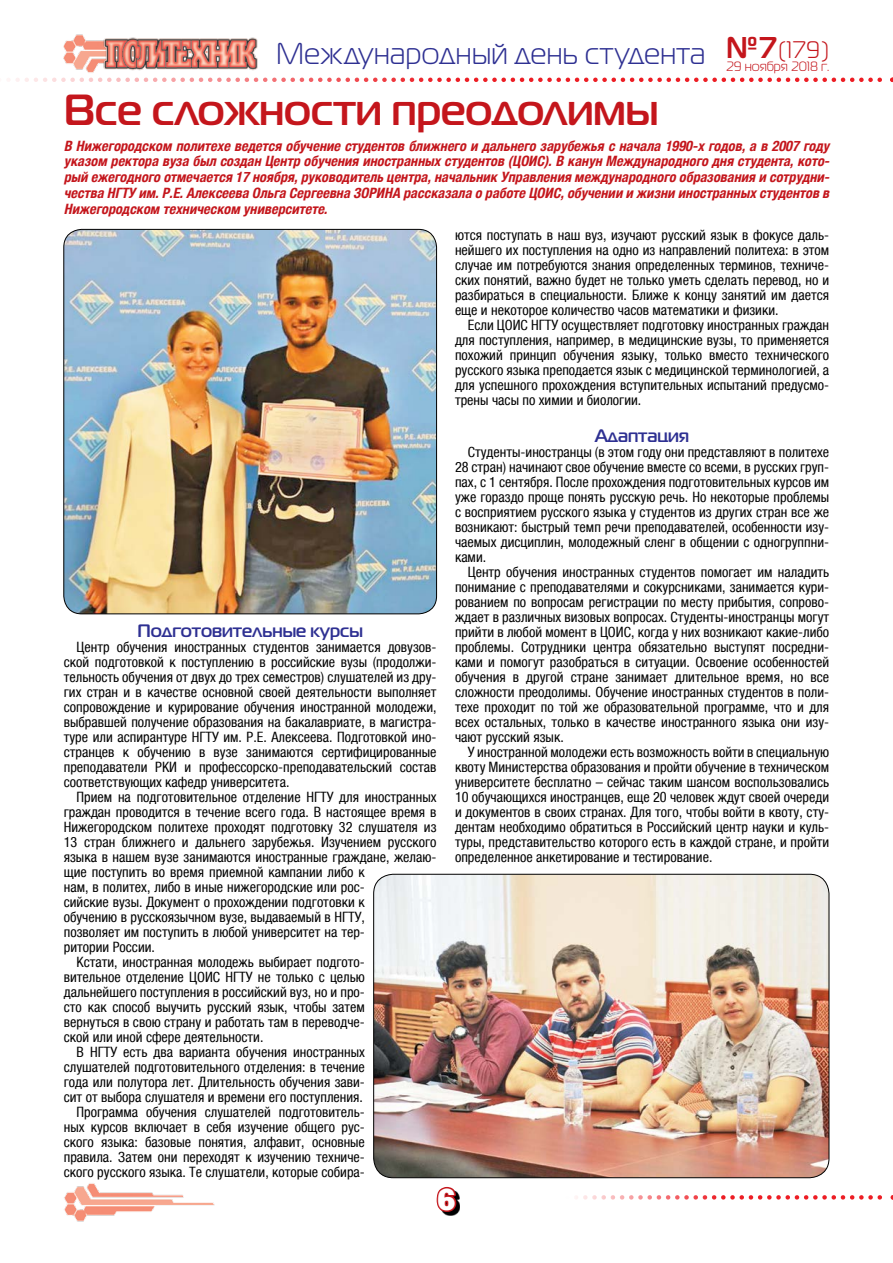
<style>
.page{position:relative;width:893px;height:1263px;background:#fff}
.page>*{position:absolute;margin:0;border:0;box-sizing:border-box;transform-origin:0 0}
.t1{font:700 43.5px "Magistral C";color:#c4161c}
.t2{font:30px "Magistral C";letter-spacing:.015em;color:#2e3092}
.t3{font:30px "Xenia Bold Cyrillic";color:#fff}
.t4{font:24px "Magistral C";color:#c4161c}
.t5{font:700 18px "Magistral C";color:#2e3092}
.t6{font:condensed 14.25px/15px "Helvetica Neue LTCYR";color:#000;text-align:justify}
.t7{font:italic 700 condensed 14.25px/15.8px "Helvetica Neue LTCYR";color:#c4161c;text-align:justify}
.t8{font:13.5px "Magistral C";color:#c4161c}
.s1{font-weight:700;font-size:30px}
</style>
<div class="page">
<img style="left:64px;top:34px;width:36px;height:39px">
<img style="left:100px;top:37px;width:158px;height:34px">
<svg style="left:9px;top:78px;width:884px;height:4px"></svg>
<svg style="left:576px;top:1195px;width:317px;height:4px"></svg>
<img style="left:64px;top:1183px;width:151px;height:39px">
<svg style="left:444px;top:1193px;width:16px;height:22px"></svg>
<svg style="left:436px;top:1186px;width:22px;height:28px"></svg>
<img style="left:374px;top:874px;width:455px;height:304px">
<div style="left:373px;top:874px;width:456px;height:304px;border:1px solid #000;border-radius:20px"></div>
<img style="left:64px;top:229px;width:373px;height:385px">
<h2 class="t2" style="left:276px;top:38px;width:431px">Международный день студента</h2>
<h3 class="t4" style="left:726px;top:37px;width:104px"><span class="s1">№7</span>(179)</h3>
<p class="t8" style="left:726px;top:59px;width:105px">29 ноября 2018 г.</p>
<h1 class="t1" style="left:64px;top:84px;width:596px">Все сложности преодолимы</h1>
<p class="t7" style="left:64px;top:138px;width:770px">В Нижегородском политехе ведется обучение студентов ближнего и дальнего зарубежья с начала 1990-х годов,а в 2007 году указом ректора вуза был создан Центр обучения иностранных студентов (ЦОИС).В канун Международного дня студента,кото&shy;рый ежегодного отмечается 17 ноября,руководитель центра,начальник Управления международного образования и сотрудни&shy;чества НГТУ им.Р.Е.Алексеева Ольга Сергеевна ЗОРИНА рассказала о работе ЦОИС,обучении и жизни иностранных студентов в Нижегородском техническом университете.</p>
<p class="t6" style="left:455px;top:228px;width:376px">ются поступать в наш вуз, изучают русский язык в фокусе даль&shy;нейшего их поступления на одно из направлений политеха: в этом случае им потребуются знания определенных терминов, техниче&shy;ских понятий, важно будет не только уметь сделать перевод, но и разбираться в специальности. Ближе к концу занятий им дается еще и некоторое количество часов математики и физики.</p>
<p class="t6" style="left:455px;top:318px;width:376px;text-indent:13px">Если ЦОИС НГТУ осуществляет подготовку иностранных граждан для поступления, например, в медицинские вузы, то применяется похожий принцип обучения языку, только вместо технического русского языка преподается язык с медицинской терминологией, а для успешного прохождения вступительных испытаний предусмо&shy;трены часы по химии и биологии.</p>
<p class="t5" style="left:595px;top:424px;width:96px">Адаптация</p>
<p class="t6" style="left:455px;top:444px;width:376px;text-indent:13px">Студенты-иностранцы (в этом году они представляют в политехе 28 стран) начинают свое обучение вместе со всеми, в русских груп&shy;пах, с 1 сентября. После прохождения подготовительных курсов им уже гораздо проще понять русскую речь. Но некоторые проблемы с восприятием русского языка у студентов из других стран все же возникают: быстрый темп речи преподавателей, особенности изу&shy;чаемых дисциплин, молодежный сленг в общении с одногруппни&shy;ками.</p>
<p class="t6" style="left:455px;top:564px;width:376px;text-indent:13px">Центр обучения иностранных студентов помогает им наладить понимание с преподавателями и сокурсниками, занимается кури&shy;рованием по вопросам регистрации по месту прибытия, сопрово&shy;ждает в различных визовых вопросах. Студенты-иностранцы могут прийти в любой момент в ЦОИС, когда у них возникают какие-либо проблемы. Сотрудники центра обязательно выступят посредни&shy;ками и помогут разобраться в ситуации. Освоение особенностей обучения в другой стране занимает длительное время, но все сложности преодолимы. Обучение иностранных студентов в поли&shy;техе проходит по той же образовательной программе, что и для всех остальных, только в качестве иностранного языка они изу&shy;чают русский язык.</p>
<p class="t6" style="left:455px;top:744px;width:376px;text-indent:13px">У иностранной молодежи есть возможность войти в специальную квоту Министерства образования и пройти обучение в техническом университете бесплатно – сейчас таким шансом воспользовались 10 обучающихся иностранцев, еще 20 человек ждут своей очереди и документов в своих странах. Для того, чтобы войти в квоту, сту&shy;дентам необходимо обратиться в Российский центр науки и куль&shy;туры, представительство которого есть в каждой стране, и пройти определенное анкетирование и тестирование.</p>
<p class="t5" style="left:138px;top:620px;width:227px">Подготовительные курсы</p>
<p class="t6" style="left:64px;top:640px;width:374px;text-indent:13px">Центр обучения иностранных студентов занимается довузов&shy;ской подготовкой к поступлению в российские вузы (продолжи&shy;тельность обучения от двух до трех семестров) слушателей из дру&shy;гих стран и в качестве основной своей деятельности выполняет сопровождение и курирование обучения иностранной молодежи, выбравшей получение образования на бакалавриате, в магистра&shy;туре или аспирантуре НГТУ им. Р.Е. Алексеева. Подготовкой ино&shy;странцев к обучению в вузе занимаются сертифицированные преподаватели РКИ и профессорско-преподавательский состав соответствующих кафедр университета.</p>
<p class="t6" style="left:77px;top:790px;width:362px">Прием на подготовительное отделение НГТУ для иностранных</p>
<p class="t6" style="left:64px;top:805px;width:374px">граждан проводится в течение всего года. В настоящее время в</p>
<p class="t6" style="left:64px;top:820px;width:374px">Нижегородском политехе проходят подготовку 32 слушателя из</p>
<p class="t6" style="left:64px;top:835px;width:374px">13 стран ближнего и дальнего зарубежья. Изучением русского</p>
<p class="t6" style="left:64px;top:850px;width:374px">языка в нашем вузе занимаются иностранные граждане, желаю-</p>
<p class="t6" style="left:64px;top:865px;width:303px">щие поступить во время приемной кампании либо к</p>
<p class="t6" style="left:64px;top:880px;width:303px">нам, в политех, либо в иные нижегородские или рос-</p>
<p class="t6" style="left:64px;top:895px;width:303px">сийские вузы. Документ о прохождении подготовки к</p>
<p class="t6" style="left:64px;top:910px;width:303px">обучению в русскоязычном вузе, выдаваемый в НГТУ,</p>
<p class="t6" style="left:64px;top:925px;width:303px">позволяет им поступить в любой университет на тер-</p>
<p class="t6" style="left:64px;top:940px;width:93px">ритории России.</p>
<p class="t6" style="left:77px;top:955px;width:290px">Кстати, иностранная молодежь выбирает подгото-</p>
<p class="t6" style="left:64px;top:970px;width:303px">вительное отделение ЦОИС НГТУ не только с целью</p>
<p class="t6" style="left:64px;top:985px;width:303px">дальнейшего поступления в российский вуз, но и про-</p>
<p class="t6" style="left:64px;top:1000px;width:303px">сто как способ выучить русский язык, чтобы затем</p>
<p class="t6" style="left:64px;top:1015px;width:303px">вернуться в свою страну и работать там в переводче-</p>
<p class="t6" style="left:64px;top:1030px;width:201px">ской или иной сфере деятельности.</p>
<p class="t6" style="left:77px;top:1045px;width:290px">В НГТУ есть два варианта обучения иностранных</p>
<p class="t6" style="left:64px;top:1060px;width:303px">слушателей подготовительного отделения: в течение</p>
<p class="t6" style="left:64px;top:1075px;width:303px">года или полутора лет. Длительность обучения зави-</p>
<p class="t6" style="left:64px;top:1090px;width:301px">сит от выбора слушателя и времени его поступления.</p>
<p class="t6" style="left:77px;top:1105px;width:290px">Программа обучения слушателей подготовитель-</p>
<p class="t6" style="left:64px;top:1120px;width:303px">ных курсов включает в себя изучение общего рус-</p>
<p class="t6" style="left:64px;top:1135px;width:303px">ского языка: базовые понятия, алфавит, основные</p>
<p class="t6" style="left:64px;top:1150px;width:303px">правила. Затем они переходят к изучению техниче-</p>
<p class="t6" style="left:64px;top:1165px;width:303px">ского русского языка. Те слушатели, которые собира-</p>
<h2 class="t3" style="left:437px;top:1182px;width:20px">6</h2>
</div>
